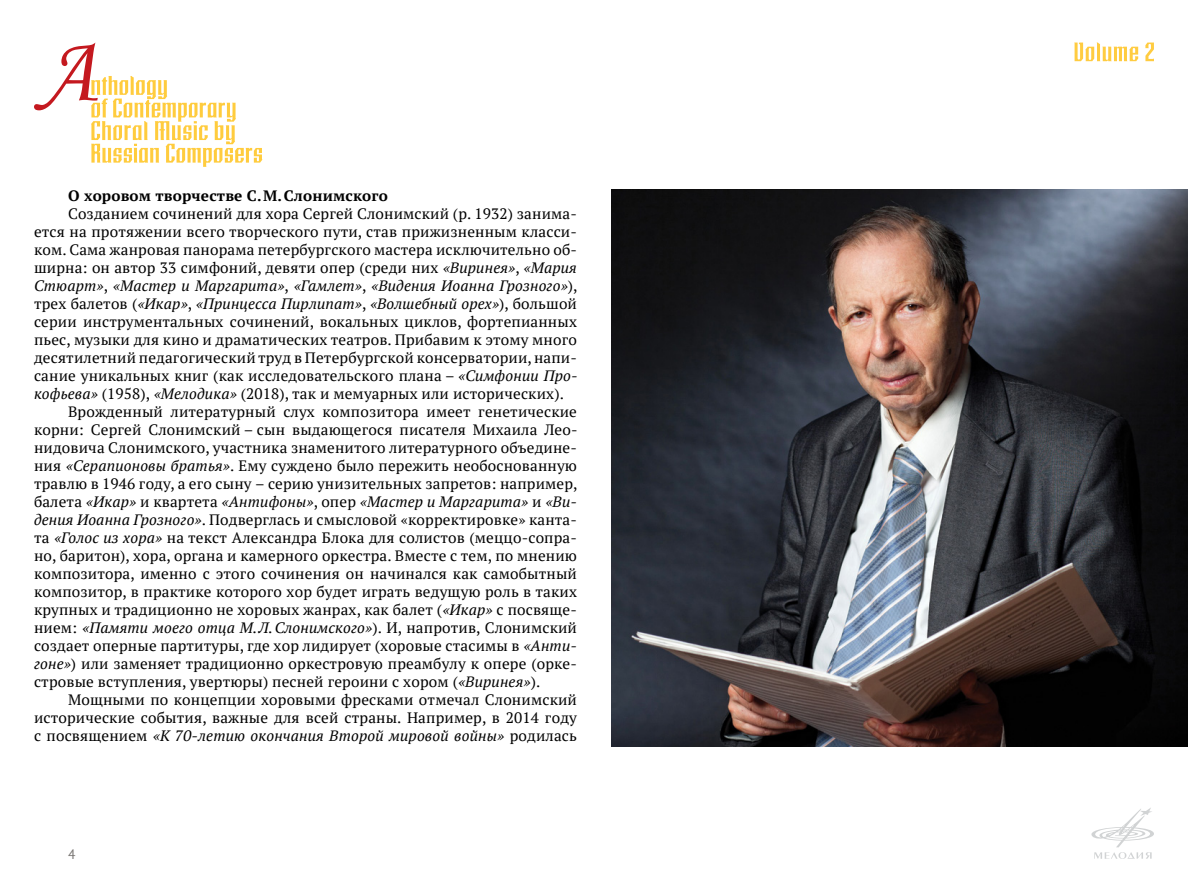
<style>
.page{position:relative;width:1188px;height:893px;background:#fff}
.page>*{position:absolute;margin:0;border:0;box-sizing:border-box;transform-origin:0 0}
.t1{font:15px "PT Serif";letter-spacing:.01em;color:#000}
.t2{font:italic 15px "PT Serif";letter-spacing:.01em;color:#000}
.t3{font:700 15px "PT Serif";letter-spacing:.01em;color:#000}
.t4{font:13.5px "PT Sans";color:#777471}
.s1{font-style:italic}
.s2{font-style:normal}
</style>
<div class="page">
<svg style="left:1091px;top:808px;width:63px;height:50px"></svg>
<svg style="left:34px;top:43px;width:228px;height:124px"></svg>
<svg style="left:1074px;top:43px;width:64px;height:18px"></svg>
<svg style="left:1145px;top:43px;width:9px;height:18px"></svg>
<img style="left:611px;top:189px;width:577px;height:557px">
<p class="t3" style="left:68px;top:185px;width:321px">О хоровом творчестве С.М.Слонимского</p>
<p class="t1" style="left:68px;top:204px;width:510px">Созданием сочинений для хора Сергей Слонимский (р. 1932) занима-</p>
<p class="t1" style="left:34px;top:222px;width:544px">ется на протяжении всего творческого пути, став прижизненным класси-</p>
<p class="t1" style="left:34px;top:240px;width:544px">ком. Сама жанровая панорама петербургского мастера исключительно об-</p>
<p class="t1" style="left:34px;top:258px;width:544px">ширна: он автор 33 симфоний, девяти опер (среди них <span class="s1">«Виринея»</span>, <span class="s1">«Мария</span></p>
<p class="t2" style="left:34px;top:276px;width:545px">Стюарт»<span class="s2">,</span> «Мастер и Маргарита»<span class="s2">,</span> «Гамлет»<span class="s2">,</span> «Видения Иоанна Грозного»<span class="s2">),</span></p>
<p class="t2" style="left:34px;top:294px;width:544px"><span class="s2">трех балетов (</span>«Икар»<span class="s2">,</span> «Принцесса Пирлипат»<span class="s2">,</span> «Волшебный орех»<span class="s2">), большой</span></p>
<p class="t1" style="left:34px;top:312px;width:544px">серии инструментальных сочинений, вокальных циклов, фортепианных</p>
<p class="t1" style="left:34px;top:330px;width:544px">пьес, музыки для кино и драматических театров. Прибавим к этому много</p>
<p class="t1" style="left:34px;top:348px;width:544px">десятилетний педагогический труд в Петербургской консерватории, напи-</p>
<p class="t1" style="left:34px;top:366px;width:545px">сание уникальных книг (как исследовательского плана – <span class="s1">«Симфонии Про-</span></p>
<p class="t1" style="left:34px;top:384px;width:532px"><span class="s1">кофьева»</span> (1958), <span class="s1">«Мелодика»</span> (2018), так и мемуарных или исторических).</p>
<p class="t1" style="left:68px;top:402px;width:510px">Врожденный литературный слух композитора имеет генетические</p>
<p class="t1" style="left:34px;top:420px;width:545px">корни: Сергей Слонимский – сын выдающегося писателя Михаила Лео-</p>
<p class="t1" style="left:34px;top:438px;width:544px">нидовича Слонимского, участника знаменитого литературного объедине-</p>
<p class="t1" style="left:34px;top:456px;width:544px">ния <span class="s1">«Серапионовы братья»</span>. Ему суждено было пережить необоснованную</p>
<p class="t1" style="left:34px;top:474px;width:545px">травлю в 1946 году, а его сыну – серию унизительных запретов: например,</p>
<p class="t2" style="left:34px;top:492px;width:544px"><span class="s2">балета</span> «Икар» <span class="s2">и квартета</span> «Антифоны»<span class="s2">, опер</span> «Мастер и Маргарита» <span class="s2">и</span> «Ви-</p>
<p class="t1" style="left:34px;top:510px;width:544px"><span class="s1">дения Иоанна Грозного»</span>. Подверглась и смысловой «корректировке» канта-</p>
<p class="t1" style="left:34px;top:528px;width:544px">та <span class="s1">«Голос из хора»</span> на текст Александра Блока для солистов (меццо-сопра-</p>
<p class="t1" style="left:34px;top:546px;width:544px">но, баритон), хора, органа и камерного оркестра. Вместе с тем, по мнению</p>
<p class="t1" style="left:34px;top:564px;width:544px">композитора, именно с этого сочинения он начинался как самобытный</p>
<p class="t1" style="left:34px;top:582px;width:544px">композитор, в практике которого хор будет играть ведущую роль в таких</p>
<p class="t1" style="left:34px;top:600px;width:544px">крупных и традиционно не хоровых жанрах, как балет (<span class="s1">«Икар»</span> с посвяще-</p>
<p class="t2" style="left:34px;top:618px;width:544px"><span class="s2">нием:</span> «Памяти моего отца М.Л.Слонимского»<span class="s2">). И, напротив, Слонимский</span></p>
<p class="t1" style="left:34px;top:636px;width:544px">создает оперные партитуры, где хор лидирует (хоровые стасимы в <span class="s1">«Анти-</span></p>
<p class="t1" style="left:34px;top:654px;width:544px"><span class="s1">гоне»</span>) или заменяет традиционно оркестровую преамбулу к опере (орке-</p>
<p class="t1" style="left:34px;top:672px;width:508px">стровые вступления, увертюры) песней героини с хором (<span class="s1">«Виринея»</span>).</p>
<p class="t1" style="left:68px;top:690px;width:510px">Мощными по концепции хоровыми фресками отмечал Слонимский</p>
<p class="t1" style="left:34px;top:708px;width:544px">исторические события, важные для всей страны. Например, в 2014 году</p>
<p class="t2" style="left:34px;top:726px;width:544px"><span class="s2">с посвящением</span> «К 70-летию окончания Второй мировой войны» <span class="s2">родилась</span></p>
<p class="t4" style="left:68px;top:845px;width:9px">4</p>
</div>
